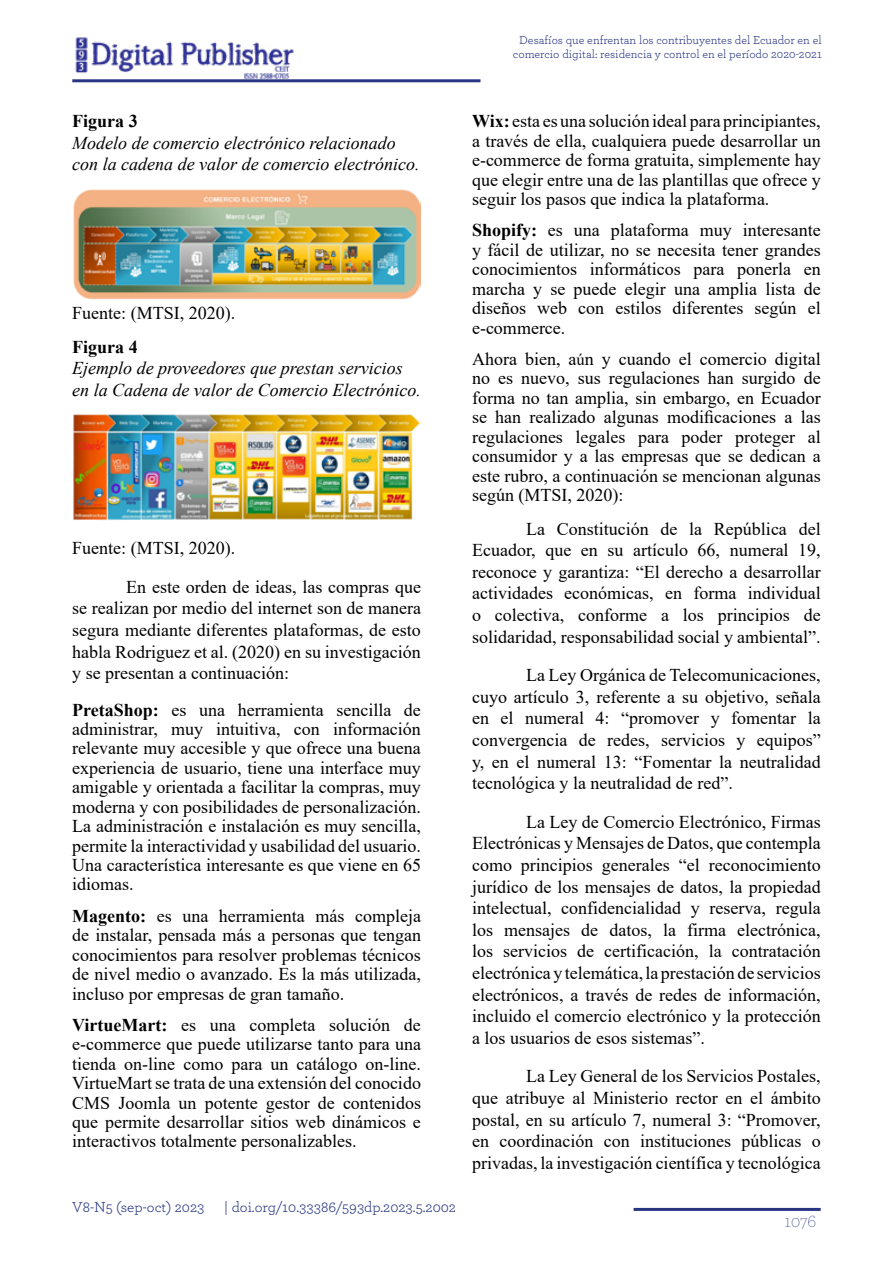
<style>
.page{position:relative;width:893px;height:1263px;background:#fff}
.page>*{position:absolute;margin:0;border:0;box-sizing:border-box;transform-origin:0 0}
.t1{font:18px/19.4px "Times New Roman";color:#000;text-align:justify}
.t2{font:italic 18px/21.6px "Times New Roman";color:#000}
.t3{font:700 18px "Times New Roman";color:#000}
.t4{font:200 18px "Archer";color:#283583}
.t5{font:15px "Archer";color:#283583}
.t6{font:12px/14.4px "Archer";color:#283583;text-align:center}
.s1{font-weight:700}
.s2{font-size:16.5px}
</style>
<div class="page">
<hr style="left:72px;top:79px;width:408px;height:3px;background:#283583">
<img style="left:75px;top:37px;width:219px;height:42px">
<hr style="left:634px;top:1208px;width:187px;height:3px;background:#283583">
<img style="left:73px;top:189px;width:348px;height:111px">
<img style="left:73px;top:414px;width:348px;height:106px">
<p class="t6" style="left:513px;top:32px;width:310px">Desafíos que enfrentan los contribuyentes del Ecuador en el comercio digital: residencia y control en el período 2020-2021</p>
<p class="t3" style="left:72px;top:108px;width:67px">Figura 3</p>
<p class="t2" style="left:72px;top:131px;width:349px">Modelo de comercio electrónico relacionado con la cadena de valor de comercio electrónico.</p>
<p class="t1" style="left:72px;top:303px;width:164px">Fuente: (MTSI, 2020).</p>
<p class="t3" style="left:72px;top:334px;width:67px">Figura 4</p>
<p class="t2" style="left:72px;top:357px;width:350px">Ejemplo de proveedores que prestan servicios en la Cadena de valor de Comercio Electrónico.</p>
<p class="t1" style="left:126px;top:528px;width:296px;line-height:38.5px;text-indent:-54px">Fuente: (MTSI, 2020).<br>En este orden de ideas, las compras que</p>
<p class="t1" style="left:72px;top:597px;width:350px;line-height:21.6px">se realizan por medio del internet son de manera segura mediante diferentes plataformas, de esto habla Rodriguez et al. (2020) en su investigación y se presentan a continuación:</p>
<p class="t1" style="left:72px;top:699px;width:350px"><span class="s1">PretaShop:</span> es una herramienta sencilla de administrar, muy intuitiva, con información relevante muy accesible y que ofrece una buena experiencia de usuario, tiene una interface muy amigable y orientada a facilitar la compras, muy moderna y con posibilidades de personalización.<br>La administración e instalación es muy sencilla, permite la interactividad y usabilidad del usuario.<br>Una característica interesante es que viene en 65 idiomas.</p>
<p class="t1" style="left:72px;top:905px;width:350px"><span class="s1">Magento:</span> es una herramienta más compleja de instalar, pensada más a personas que tengan conocimientos para resolver problemas técnicos de nivel medio o avanzado. Es la más utilizada, incluso por empresas de gran tamaño.</p>
<p class="t1" style="left:72px;top:1015px;width:350px"><span class="s1">VirtueMart:</span> es una completa solución de e-commerce que puede utilizarse tanto para una tienda on-line como para un catálogo on-line.<br>VirtueMart se trata de una extensión del conocido CMS Joomla un potente gestor de contenidos que permite desarrollar sitios web dinámicos e interactivos totalmente personalizables.</p>
<p class="t5" style="left:72px;top:1196px;width:134px">V8-N5 (sep-oct) 2023</p>
<p class="t5" style="left:224px;top:1196px;width:233px">| doi.org/10.33386/593dp.2023.5.2002</p>
<p class="t1" style="left:472px;top:111px;width:350px"><span class="s1">Wix:</span> esta es una solución ideal para principiantes, a través de ella, cualquiera puede desarrollar un e-commerce de forma gratuita, simplemente hay que elegir entre una de las plantillas que ofrece y seguir los pasos que indica la plataforma.</p>
<p class="t1" style="left:472px;top:220px;width:350px"><span class="s1">Shopify:</span> es una plataforma muy interesante y fácil de utilizar, no se necesita tener grandes conocimientos informáticos para ponerla en marcha y se puede elegir una amplia lista de diseños web con estilos diferentes según el e-commerce.</p>
<p class="t1" style="left:472px;top:349px;width:350px">Ahora bien, a<span class="s2">ú</span>n y cuando el comercio digital no es nuevo, sus regulaciones han surgido de forma no tan amplia, sin embargo, en Ecuador se han realizado algunas modificaciones a las regulaciones legales para poder proteger al consumidor y a las empresas que se dedican a este rubro, a continuación se mencionan algunas según (MTSI, 2020):</p>
<p class="t1" style="left:472px;top:517px;width:350px;line-height:21.6px;text-indent:54px">La Constitución de la República del Ecuador, que en su artículo 66, numeral 19, reconoce y garantiza: “El derecho a desarrollar actividades económicas, en forma individual o colectiva, conforme a los principios de solidaridad, responsabilidad social y ambiental”.</p>
<p class="t1" style="left:472px;top:664px;width:350px;line-height:21.6px;text-indent:54px">La Ley Orgánica de Telecomunicaciones, cuyo artículo 3, referente a su objetivo, señala en el numeral 4: “promover y fomentar la convergencia de redes, servicios y equipos” y, en el numeral 13: “Fomentar la neutralidad tecnológica y la neutralidad de red”.</p>
<p class="t1" style="left:472px;top:810px;width:350px;line-height:21.6px;text-indent:54px">La Ley de Comercio Electrónico, Firmas Electrónicas y Mensajes de Datos, que contempla como principios generales “el reconocimiento jurídico de los mensajes de datos, la propiedad intelectual, confidencialidad y reserva, regula los mensajes de datos, la firma electrónica, los servicios de certificación, la contratación electrónica y telemática, la prestación de servicios electrónicos, a través de redes de información, incluido el comercio electrónico y la protección a los usuarios de esos sistemas”.</p>
<p class="t1" style="left:472px;top:1065px;width:350px;line-height:21.6px;text-indent:54px">La Ley General de los Servicios Postales, que atribuye al Ministerio rector en el ámbito postal, en su artículo 7, numeral 3: “Promover, en coordinación con instituciones públicas o privadas, la investigación científica y tecnológica</p>
<p class="t4" style="left:785px;top:1209px;width:33px">1076</p>
</div>
